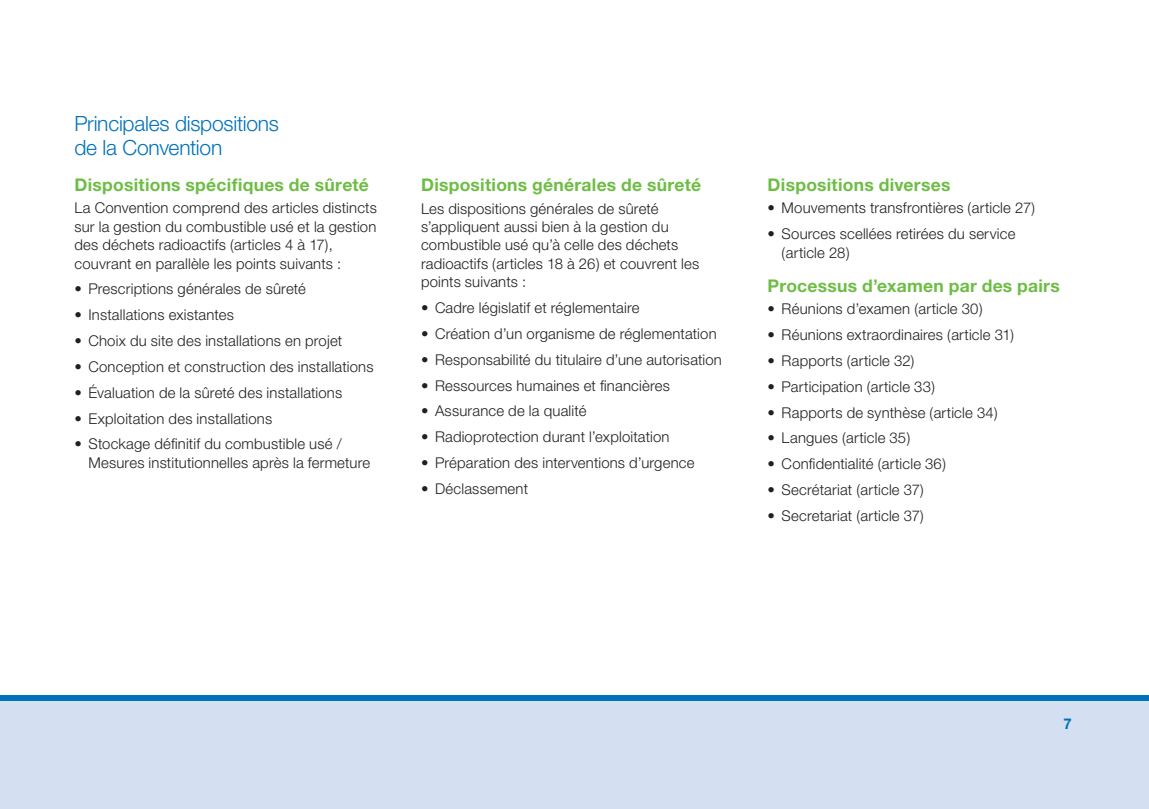
<style>
.page{position:relative;width:1149px;height:809px;background:#fff}
.page>*{position:absolute;margin:0;border:0;box-sizing:border-box;transform-origin:0 0}
.Subhead{font:300 21px/23.6px "Helvetica Neue";letter-spacing:-.01em;color:#0072bc}
.Subhead_2{font:700 17.5px "Helvetica Neue";letter-spacing:.015em;color:#6dbd44}
.t1{font:300 14.88px/18.4px "Helvetica Neue";letter-spacing:.015em;color:#231f20}
.t2{font:700 14.88px "Helvetica Neue";color:#0072bc}
</style>
<div class="page">
<div style="left:0;top:698px;width:1148px;height:111px;background:#d4e0f1"></div>
<div style="left:0;top:694px;width:1148px;height:6px;background:#0072bc"></div>
<p class="Subhead" style="left:74px;top:111px;width:206px">Principales dispositions de la Convention</p>
<p class="Subhead_2" style="left:74px;top:174px;width:296px">Dispositions spécifiques de sûreté</p>
<p class="t1" style="left:74px;top:199px;width:304px">La Convention comprend des articles distincts sur la gestion du combustible usé et la gestion des déchets radioactifs (articles 4 à 17), couvrant en parallèle les points suivants :</p>
<p class="t1" style="left:74px;top:280px;width:233px">• Prescriptions générales de sûreté</p>
<p class="t1" style="left:74px;top:305px;width:161px">• Installations existantes</p>
<p class="t1" style="left:74px;top:331px;width:269px">• Choix du site des installations en projet</p>
<p class="t1" style="left:74px;top:357px;width:300px">• Conception et construction des installations</p>
<p class="t1" style="left:74px;top:383px;width:269px">• Évaluation de la sûreté des installations</p>
<p class="t1" style="left:74px;top:409px;width:199px">• Exploitation des installations</p>
<p class="t1" style="left:88px;top:434px;width:283px;text-indent:-14px">• Stockage définitif du combustible usé /<br>Mesures institutionnelles après la fermeture</p>
<p class="Subhead_2" style="left:421px;top:174px;width:282px">Dispositions générales de sûreté</p>
<p class="t1" style="left:421px;top:199px;width:280px">Les dispositions générales de sûreté s’appliquent aussi bien à la gestion du combustible usé qu’à celle des déchets radioactifs (articles 18 à 26) et couvrent les points suivants :</p>
<p class="t1" style="left:421px;top:298px;width:220px">• Cadre législatif et réglementaire</p>
<p class="t1" style="left:421px;top:324px;width:297px">• Création d’un organisme de réglementation</p>
<p class="t1" style="left:421px;top:350px;width:302px">• Responsabilité du titulaire d’une autorisation</p>
<p class="t1" style="left:421px;top:376px;width:250px">• Ressources humaines et financières</p>
<p class="t1" style="left:421px;top:401px;width:167px">• Assurance de la qualité</p>
<p class="t1" style="left:421px;top:427px;width:250px">• Radioprotection durant l’exploitation</p>
<p class="t1" style="left:421px;top:453px;width:275px">• Préparation des interventions d’urgence</p>
<p class="t1" style="left:421px;top:479px;width:108px">• Déclassement</p>
<p class="Subhead_2" style="left:767px;top:174px;width:184px">Dispositions diverses</p>
<p class="t1" style="left:767px;top:199px;width:269px">• Mouvements transfrontières (article 27)</p>
<p class="t1" style="left:781px;top:224px;width:235px;text-indent:-14px">• Sources scellées retirées du service (article 28)</p>
<p class="Subhead_2" style="left:767px;top:275px;width:294px">Processus d’examen par des pairs</p>
<p class="t1" style="left:767px;top:299px;width:217px">• Réunions d’examen (article 30)</p>
<p class="t1" style="left:767px;top:325px;width:248px">• Réunions extraordinaires (article 31)</p>
<p class="t1" style="left:767px;top:351px;width:148px">• Rapports (article 32)</p>
<p class="t1" style="left:767px;top:377px;width:169px">• Participation (article 33)</p>
<p class="t1" style="left:767px;top:403px;width:231px">• Rapports de synthèse (article 34)</p>
<p class="t1" style="left:767px;top:428px;width:144px">• Langues (article 35)</p>
<p class="t1" style="left:767px;top:454px;width:180px">• Confidentialité (article 36)</p>
<p class="t1" style="left:767px;top:480px;width:158px">• Secrétariat (article 37)</p>
<p class="t1" style="left:767px;top:506px;width:158px">• Secretariat (article 37)</p>
<p class="t2" style="left:1063px;top:715px;width:10px">7</p>
</div>
